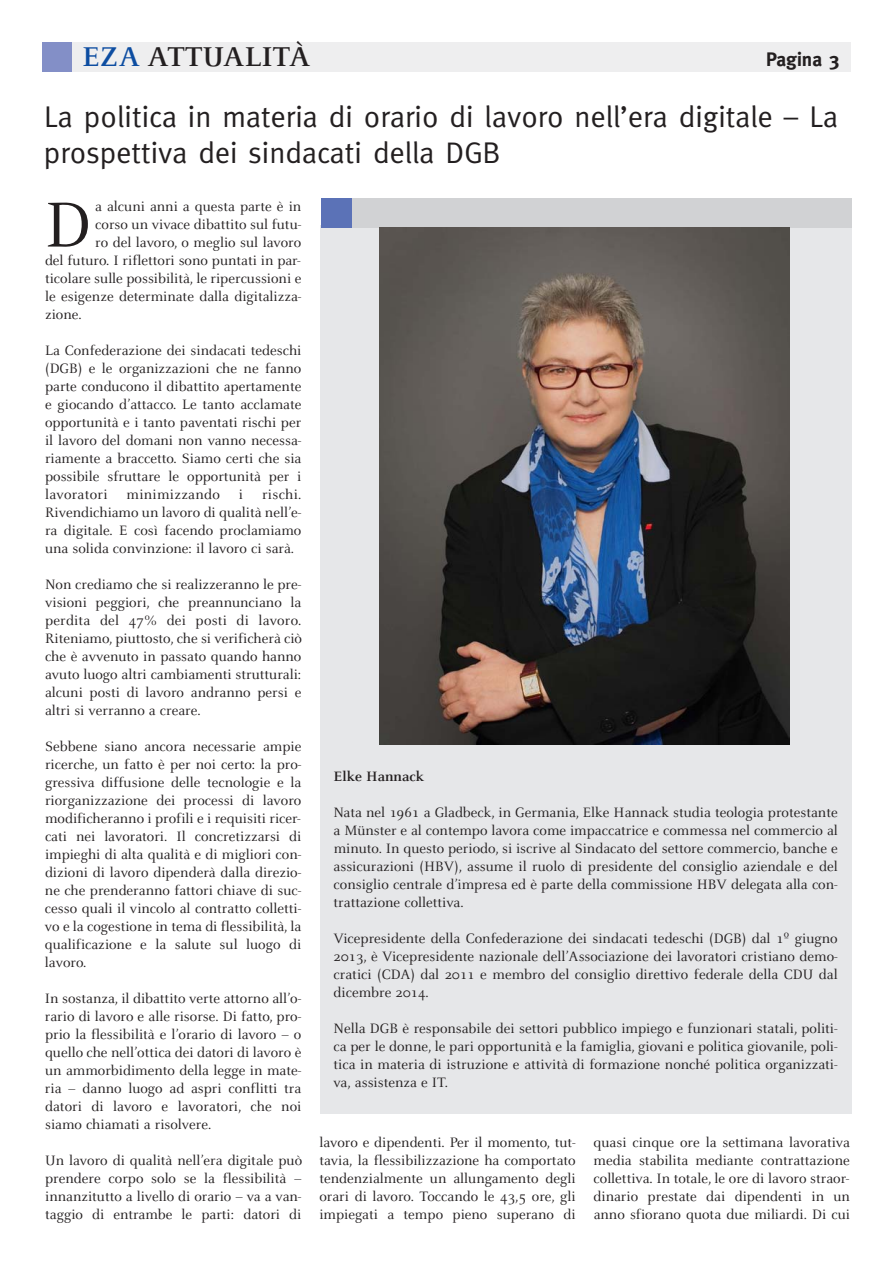
<style>
.page{position:relative;width:893px;height:1263px;background:#fff}
.page>*{position:absolute;margin:0;border:0;box-sizing:border-box;transform-origin:0 0}
.t1{font:69.9px "Celeste";color:#231f20}
.t2{font:30px/36px "Meta";color:#231f20}
.t3{font:700 30px "Celeste";color:#231f20}
.t4{font:700 19.5px "Meta";color:#231f20}
.t5{font:15px/18px "Celeste";color:#231f20;text-align:justify}
.t6{font:15px "Celeste";letter-spacing:.02em;color:#231f20}
.t7{font:700 15px "Celeste";color:#231f20}
.s1{color:#0d4da1}
</style>
<div class="page">
<div style="left:43px;top:43px;width:807px;height:29px;background:#eeeeef"></div>
<div style="left:43px;top:43px;width:29px;height:29px;background:#838fc7"></div>
<div style="left:321px;top:225px;width:531px;height:889px;background:#e6e7e9"></div>
<div style="left:339px;top:198px;width:513px;height:29px;background:#d1d2d4"></div>
<div style="left:321px;top:198px;width:30px;height:29px;background:#5b72b7"></div>
<img style="left:379px;top:227px;width:411px;height:518px">
<h2 class="t3" style="left:82px;top:38px;width:230px"><span class="s1">EZA</span> ATTUALITÀ</h2>
<h3 class="t4" style="left:766px;top:48px;width:75px">Pagina 3</h3>
<h2 class="t2" style="left:44px;top:98px;width:796px">La politica in materia di orario di lavoro nell’era digitale – La prospettiva dei sindacati della DGB</h2>
<h1 class="t1" style="left:45px;top:182px;width:48px">D</h1>
<p class="t5" style="left:95px;top:196px;width:208px">a alcuni anni a questa parte è in</p>
<p class="t5" style="left:95px;top:214px;width:208px">corso un vivace dibattito sul futu-</p>
<p class="t5" style="left:95px;top:232px;width:208px">ro del lavoro, o meglio sul lavoro</p>
<p class="t5" style="left:45px;top:250px;width:257px">del futuro. I riflettori sono puntati in par-</p>
<p class="t5" style="left:45px;top:268px;width:258px">ticolare sulle possibilità, le ripercussioni e</p>
<p class="t5" style="left:45px;top:286px;width:258px">le esigenze determinate dalla digitalizza-</p>
<p class="t5" style="left:45px;top:304px;width:38px">zione.</p>
<p class="t5" style="left:45px;top:340px;width:258px">La Confederazione dei sindacati tedeschi (DGB) e le organizzazioni che ne fanno parte conducono il dibattito apertamente e giocando d’attacco. Le tanto acclamate opportunità e i tanto paventati rischi per il lavoro del domani non vanno necessa&shy;riamente a braccetto. Siamo certi che sia possibile sfruttare le opportunità per i lavoratori</p>
<p class="t5" style="left:45px;top:484px;width:258px;text-indent:217px">rischi.<br>Rivendichiamo un lavoro di qualità nell’e&shy;ra digitale. E così facendo proclamiamo una solida convinzione: il lavoro ci sarà.</p>
<p class="t5" style="left:45px;top:574px;width:258px">Non crediamo che si realizzeranno le pre&shy;visioni peggiori, che preannunciano la perdita del 47% dei posti di lavoro.<br>Riteniamo, piuttosto, che si verificherà ciò che è avvenuto in passato quando hanno avuto luogo altri cambiamenti strutturali: alcuni posti di lavoro andranno persi e altri si verranno a creare.</p>
<p class="t5" style="left:45px;top:736px;width:258px">Sebbene siano ancora necessarie ampie ricerche, un fatto è per noi certo: la pro&shy;gressiva diffusione delle tecnologie e la riorganizzazione dei processi di lavoro modificheranno i profili e i requisiti ricer&shy;cati nei lavoratori. Il concretizzarsi di impieghi di alta qualità e di migliori con&shy;dizioni di lavoro dipenderà dalla direzio&shy;ne che prenderanno fattori chiave di suc&shy;cesso quali il vincolo al contratto colletti&shy;vo e la cogestione in tema di flessibilità, la qualificazione e la salute sul luogo di lavoro.</p>
<p class="t5" style="left:45px;top:988px;width:258px">In sostanza, il dibattito verte attorno all’o&shy;rario di lavoro e alle risorse. Di fatto, pro&shy;prio la flessibilità e l’orario di lavoro – o quello che nell’ottica dei datori di lavoro è un ammorbidimento della legge in mate&shy;ria – danno luogo ad aspri conflitti tra datori di lavoro e lavoratori, che noi siamo chiamati a risolvere.</p>
<p class="t5" style="left:45px;top:1150px;width:258px">Un lavoro di qualità nell’era digitale può prendere corpo solo se la flessibilità – innanzitutto a livello di orario – va a van&shy;taggio di entrambe le parti: datori di</p>
<p class="t6" style="left:127px;top:485px;width:95px">minimizzando</p>
<p class="t5" style="left:239px;top:484px;width:6px">i</p>
<p class="t7" style="left:334px;top:767px;width:92px">Elke Hannack</p>
<p class="t5" style="left:334px;top:802px;width:506px">Nata nel 1961 a Gladbeck, in Germania, Elke Hannack studia teologia protestante a Münster e al contempo lavora come impaccatrice e commessa nel commercio al minuto. In questo periodo, si iscrive al Sindacato del settore commercio, banche e assicurazioni (HBV), assume il ruolo di presidente del consiglio aziendale e del consiglio centrale d’impresa ed è parte della commissione HBV delegata alla con&shy;trattazione collettiva.</p>
<p class="t5" style="left:334px;top:928px;width:506px">Vicepresidente della Confederazione dei sindacati tedeschi (DGB) dal 1º giugno 2013, è Vicepresidente nazionale dell’Associazione dei lavoratori cristiano demo&shy;cratici (CDA) dal 2011 e membro del consiglio direttivo federale della CDU dal dicembre 2014.</p>
<p class="t5" style="left:333px;top:1018px;width:506px">Nella DGB è responsabile dei settori pubblico impiego e funzionari statali, politi&shy;ca per le donne, le pari opportunità e la famiglia, giovani e politica giovanile, poli&shy;tica in materia di istruzione e attività di formazione nonché politica organizzati&shy;va, assistenza e IT.</p>
<p class="t5" style="left:319px;top:1132px;width:258px">lavoro e dipendenti. Per il momento, tut&shy;tavia, la flessibilizzazione ha comportato tendenzialmente un allungamento degli orari di lavoro. Toccando le 43,5 ore, gli impiegati a tempo pieno superano di</p>
<p class="t5" style="left:594px;top:1132px;width:258px">quasi cinque ore la settimana lavorativa media stabilita mediante contrattazione collettiva. In totale, le ore di lavoro straor&shy;dinario prestate dai dipendenti in un anno sfiorano quota due miliardi. Di cui</p>
</div>
